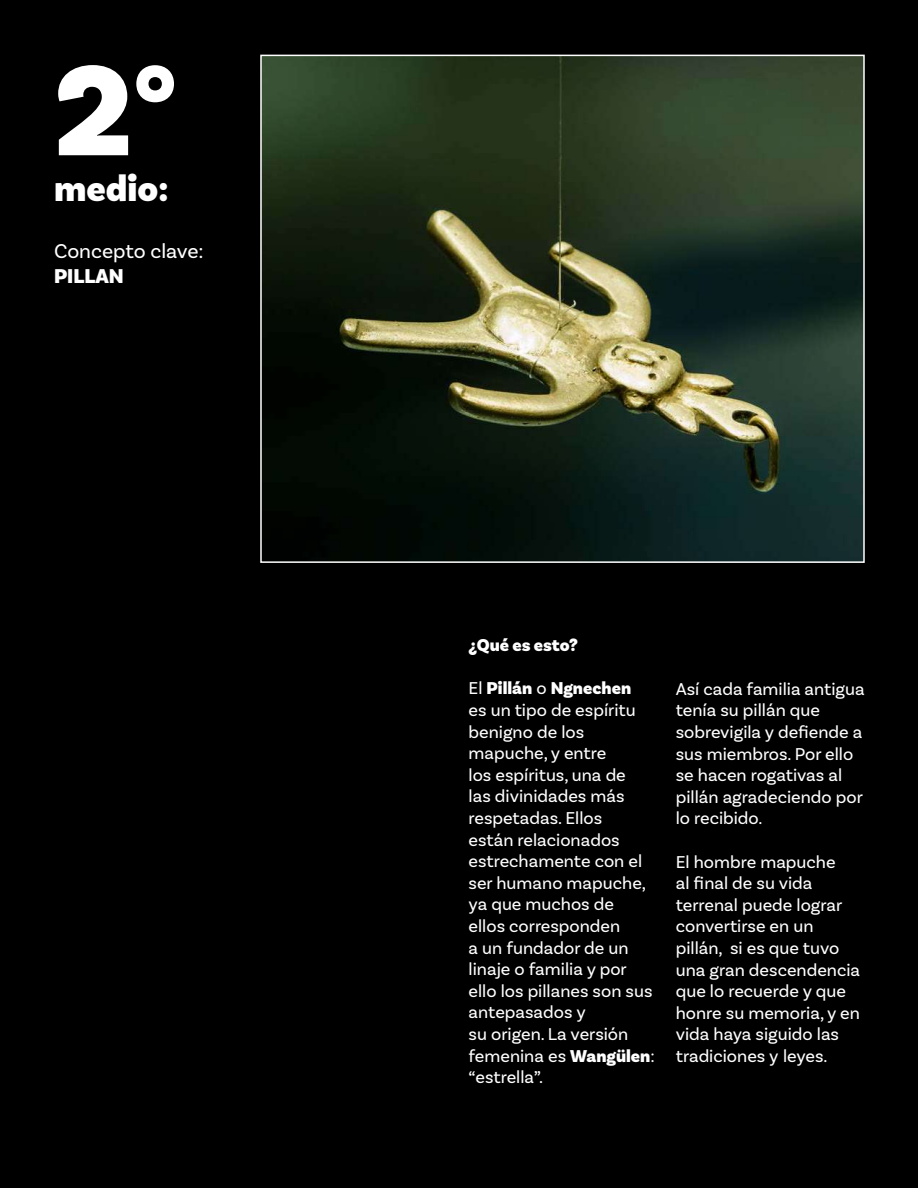
<style>
.page{position:relative;width:918px;height:1188px;background:#000}
.page>*{position:absolute;margin:0;border:0;box-sizing:border-box;transform-origin:0 0}
.t1{font:900 135px "Basic Sans";color:#fff}
.t2{font:900 37.8px "Basic Sans";color:#fff}
.t3{font:21px "Basic Sans";color:#fff}
.t4{font:900 21px "Basic Sans";color:#fff}
.t5{font:18px/21.6px "Basic Sans";color:#fff}
.t6{font:900 18px "Basic Sans";color:#fff}
.s1{font-weight:900}
</style>
<div class="page">
<img style="left:263px;top:58px;width:599px;height:502px">
<div style="left:260px;top:55px;width:605px;height:508px;border:2px solid #fff"></div>
<h1 class="t1" style="left:54px;top:28px;width:125px">2°</h1>
<h2 class="t2" style="left:54px;top:165px;width:116px">medio:</h2>
<p class="t3" style="left:54px;top:239px;width:151px">Concepto clave:</p>
<p class="t4" style="left:54px;top:264px;width:71px">PILLAN</p>
<p class="t6" style="left:469px;top:634px;width:111px">¿Qué es esto?</p>
<p class="t5" style="left:469px;top:678px;width:188px">El <span class="s1">Pillán</span> o <span class="s1">Ngnechen<br></span>es un tipo de espíritu benigno de los mapuche, y entre<br>los espíritus, una de<br>las divinidades más respetadas. Ellos<br>están relacionados estrechamente con el ser humano mapuche, ya que muchos de ellos corresponden<br>a un fundador de un linaje o familia y por ello los pillanes son sus antepasados y<br>su origen. La versión femenina es <span class="s1">Wangülen</span>: “estrella”.</p>
<p class="t5" style="left:676px;top:678px;width:190px">Así cada familia antigua tenía su pillán que sobrevigila y defiende a sus miembros. Por ello se hacen rogativas al pillán agradeciendo por lo recibido.</p>
<p class="t5" style="left:676px;top:851px;width:186px">El hombre mapuche<br>al final de su vida terrenal puede lograr convertirse en un pillán, si es que tuvo una gran descendencia que lo recuerde y que honre su memoria, y en vida haya siguido las tradiciones y leyes.</p>
</div>
